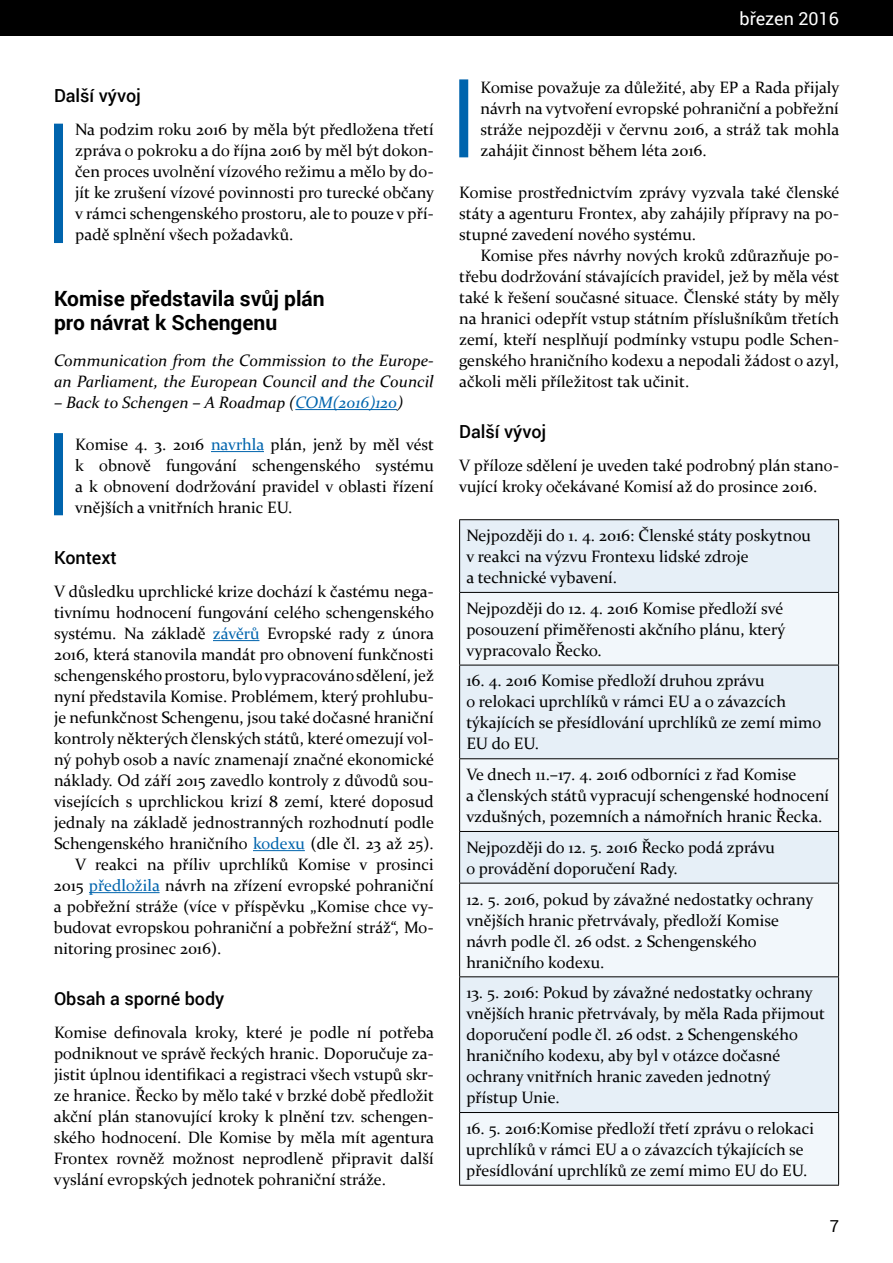
<style>
.page{position:relative;width:893px;height:1263px;background:#fff}
.page>*{position:absolute;margin:0;border:0;box-sizing:border-box;transform-origin:0 0}
.t1{font:700 21px/24px "Roboto";color:#000}
.t2{font:500 18px "Roboto";color:#000}
.t3{font:18px "Roboto";color:#fff}
.t4{font:16.5px/21px "Constantia";color:#000}
.t5{font:italic 16.5px/21px "Constantia";color:#000}
.t6{font:16.5px "Roboto";color:#000}
.s1{color:#0064ad}
</style>
<div class="page">
<div style="left:0;top:0;width:893px;height:35px;background:#000"></div>
<hr style="left:295px;top:409px;width:102px;height:1px;background:#0064ad">
<hr style="left:211px;top:451px;width:53px;height:1px;background:#0064ad">
<hr style="left:213px;top:640px;width:46px;height:1px;background:#0064ad">
<hr style="left:253px;top:850px;width:52px;height:1px;background:#0064ad">
<hr style="left:89px;top:892px;width:71px;height:1px;background:#0064ad">
<div style="left:460px;top:520px;width:378px;height:72px;background:#e6eff7"></div>
<svg style="left:460px;top:593px;width:378px;height:592px;fill:#f2f7fb"></svg>
<hr style="left:459px;top:519px;width:380px;height:1px;background:#000">
<hr style="left:459px;top:520px;width:1px;height:72px;background:#000">
<hr style="left:838px;top:520px;width:1px;height:72px;background:#000">
<hr style="left:459px;top:592px;width:380px;height:1px;background:#000">
<hr style="left:459px;top:593px;width:1px;height:72px;background:#000">
<hr style="left:838px;top:593px;width:1px;height:72px;background:#000">
<hr style="left:459px;top:665px;width:380px;height:1px;background:#000">
<hr style="left:459px;top:665px;width:1px;height:93px;background:#000">
<hr style="left:838px;top:665px;width:1px;height:93px;background:#000">
<hr style="left:459px;top:758px;width:380px;height:1px;background:#000">
<hr style="left:459px;top:759px;width:1px;height:72px;background:#000">
<hr style="left:838px;top:759px;width:1px;height:72px;background:#000">
<hr style="left:459px;top:831px;width:380px;height:1px;background:#000">
<hr style="left:459px;top:832px;width:1px;height:51px;background:#000">
<hr style="left:838px;top:832px;width:1px;height:51px;background:#000">
<hr style="left:459px;top:883px;width:380px;height:1px;background:#000">
<hr style="left:459px;top:883px;width:1px;height:93px;background:#000">
<hr style="left:838px;top:883px;width:1px;height:93px;background:#000">
<hr style="left:459px;top:976px;width:380px;height:1px;background:#000">
<hr style="left:459px;top:977px;width:1px;height:135px;background:#000">
<hr style="left:838px;top:977px;width:1px;height:135px;background:#000">
<hr style="left:459px;top:1112px;width:380px;height:1px;background:#000">
<hr style="left:459px;top:1113px;width:1px;height:72px;background:#000">
<hr style="left:838px;top:1113px;width:1px;height:72px;background:#000">
<hr style="left:459px;top:1185px;width:380px;height:1px;background:#000">
<div style="left:54px;top:433px;width:9px;height:82px;background:#0064ad"></div>
<div style="left:54px;top:124px;width:9px;height:119px;background:#0064ad"></div>
<div style="left:459px;top:79px;width:9px;height:78px;background:#0064ad"></div>
<p class="t2" style="left:54px;top:83px;width:88px">Další vývoj</p>
<p class="t4" style="left:75px;top:118px;width:360px;text-align:justify">Na podzim roku 2016 by měla být předložena třetí zpráva o pokroku a do října 2016 by měl být dokon&shy;čen proces uvolnění vízového režimu a mělo by do&shy;jít ke zrušení vízové povinnosti pro turecké občany v rámci schengenského prostoru, ale to pouze v pří&shy;padě splnění všech požadavků.</p>
<p class="t1" style="left:54px;top:286px;width:272px">Komise představila svůj plán pro návrat k Schengenu</p>
<p class="t5" style="left:54px;top:349px;width:381px">Communication from the Commission to the Europe&shy;an Parliament, the European Council and the Council</p>
<p class="t5" style="left:54px;top:391px;width:351px">– Back to Schengen – A Roadmap (<span class="s1">COM(2016)120</span>)</p>
<p class="t4" style="left:75px;top:433px;width:360px;text-align:justify">Komise 4. 3. 2016 <span class="s1">navrhla</span> plán, jenž by měl vést k obnově fungování schengenského systému a k obnovení dodržování pravidel v oblasti řízení vnějších a vnitřních hranic EU.</p>
<p class="t2" style="left:54px;top:545px;width:64px">Kontext</p>
<p class="t4" style="left:54px;top:580px;width:381px">V důsledku uprchlické krize dochází k častému nega-</p>
<p class="t4" style="left:54px;top:601px;width:382px">tivnímu hodnocení fungování celého schengenského</p>
<p class="t4" style="left:54px;top:622px;width:382px">systému. Na základě <span class="s1">závěrů</span> Evropské rady z února</p>
<p class="t4" style="left:54px;top:643px;width:381px">2016, která stanovila mandát pro obnovení funkčnosti</p>
<p class="t4" style="left:54px;top:664px;width:381px">schengenského prostoru, bylo vypracováno sdělení, jež</p>
<p class="t4" style="left:54px;top:685px;width:381px">nyní představila Komise. Problémem, který prohlubu-</p>
<p class="t4" style="left:54px;top:706px;width:381px">je nefunkčnost Schengenu, jsou také dočasné hraniční</p>
<p class="t4" style="left:54px;top:727px;width:381px">kontroly některých členských států, které omezují vol-</p>
<p class="t4" style="left:54px;top:748px;width:382px">ný pohyb osob a navíc znamenají značné ekonomické</p>
<p class="t4" style="left:54px;top:769px;width:381px">náklady. Od září 2015 zavedlo kontroly z důvodů sou-</p>
<p class="t4" style="left:54px;top:790px;width:381px">visejících s uprchlickou krizí 8 zemí, které doposud</p>
<p class="t4" style="left:54px;top:811px;width:382px">jednaly na základě jednostranných rozhodnutí podle</p>
<p class="t4" style="left:54px;top:832px;width:381px">Schengenského hraničního <span class="s1">kodexu</span> (dle čl. 23 až 25).</p>
<p class="t4" style="left:75px;top:853px;width:360px">V reakci na příliv uprchlíků Komise v prosinci</p>
<p class="t4" style="left:54px;top:874px;width:381px">2015 <span class="s1">předložila</span> návrh na zřízení evropské pohraniční</p>
<p class="t4" style="left:54px;top:895px;width:381px">a pobřežní stráže (více v příspěvku „Komise chce vy-</p>
<p class="t4" style="left:54px;top:917px;width:381px">budovat evropskou pohraniční a pobřežní stráž“, Mo-</p>
<p class="t4" style="left:54px;top:938px;width:169px">nitoring prosinec 2016).</p>
<p class="t2" style="left:54px;top:986px;width:172px">Obsah a sporné body</p>
<p class="t4" style="left:54px;top:1021px;width:382px;text-align:justify">Komise definovala kroky, které je podle ní potřeba podniknout ve správě řeckých hranic. Doporučuje za&shy;jistit úplnou identifikaci a registraci všech vstupů skr&shy;ze hranice. Řecko by mělo také v brzké době předložit akční plán stanovující kroky k plnění tzv. schengen&shy;ského hodnocení. Dle Komise by měla mít agentura Frontex rovněž možnost neprodleně připravit další vyslání evropských jednotek pohraniční stráže.</p>
<p class="t3" style="left:739px;top:6px;width:101px">březen 2016</p>
<p class="t4" style="left:480px;top:76px;width:360px;text-align:justify">Komise považuje za důležité, aby EP a Rada přijaly návrh na vytvoření evropské pohraniční a pobřežní stráže nejpozději v červnu 2016, a stráž tak mohla zahájit činnost během léta 2016.</p>
<p class="t4" style="left:459px;top:181px;width:382px;text-align:justify">Komise prostřednictvím zprávy vyzvala také členské státy a agenturu Frontex, aby zahájily přípravy na po&shy;stupné zavedení nového systému.</p>
<p class="t4" style="left:459px;top:244px;width:382px;text-align:justify;text-indent:21px">Komise přes návrhy nových kroků zdůrazňuje po&shy;třebu dodržování stávajících pravidel, jež by měla vést také k řešení současné situace. Členské státy by měly na hranici odepřít vstup státním příslušníkům třetích zemí, kteří nesplňují podmínky vstupu podle Schen&shy;genského hraničního kodexu a nepodali žádost o azyl, ačkoli měli příležitost tak učinit.</p>
<p class="t2" style="left:459px;top:419px;width:88px">Další vývoj</p>
<p class="t4" style="left:459px;top:454px;width:381px">V příloze sdělení je uveden také podrobný plán stano&shy;vující kroky očekávané Komisí až do prosince 2016.</p>
<p class="t4" style="left:466px;top:524px;width:346px">Nejpozději do 1. 4. 2016: Členské státy poskytnou v reakci na výzvu Frontexu lidské zdroje<br>a technické vybavení.</p>
<p class="t4" style="left:466px;top:597px;width:321px">Nejpozději do 12. 4. 2016 Komise předloží své posouzení přiměřenosti akčního plánu, který vypracovalo Řecko.</p>
<p class="t4" style="left:466px;top:669px;width:356px">16. 4. 2016 Komise předloží druhou zprávu<br>o relokaci uprchlíků v rámci EU a o závazcích týkajících se přesídlování uprchlíků ze zemí mimo EU do EU.</p>
<p class="t4" style="left:466px;top:763px;width:364px">Ve dnech 11.–17. 4. 2016 odborníci z řad Komise<br>a členských států vypracují schengenské hodnocení vzdušných, pozemních a námořních hranic Řecka.</p>
<p class="t4" style="left:466px;top:836px;width:310px">Nejpozději do 12. 5. 2016 Řecko podá zprávu o provádění doporučení Rady.</p>
<p class="t4" style="left:466px;top:888px;width:348px">12. 5. 2016, pokud by závažné nedostatky ochrany vnějších hranic přetrvávaly, předloží Komise návrh podle čl. 26 odst. 2 Schengenského hraničního kodexu.</p>
<p class="t4" style="left:466px;top:981px;width:360px">13. 5. 2016: Pokud by závažné nedostatky ochrany vnějších hranic přetrvávaly, by měla Rada přijmout doporučení podle čl. 26 odst. 2 Schengenského hraničního kodexu, aby byl v otázce dočasné ochrany vnitřních hranic zaveden jednotný přístup Unie.</p>
<p class="t4" style="left:466px;top:1117px;width:349px">16. 5. 2016:Komise předloží třetí zprávu o relokaci uprchlíků v rámci EU a o závazcích týkajících se přesídlování uprchlíků ze zemí mimo EU do EU.</p>
<p class="t6" style="left:830px;top:1214px;width:11px">7</p>
</div>
